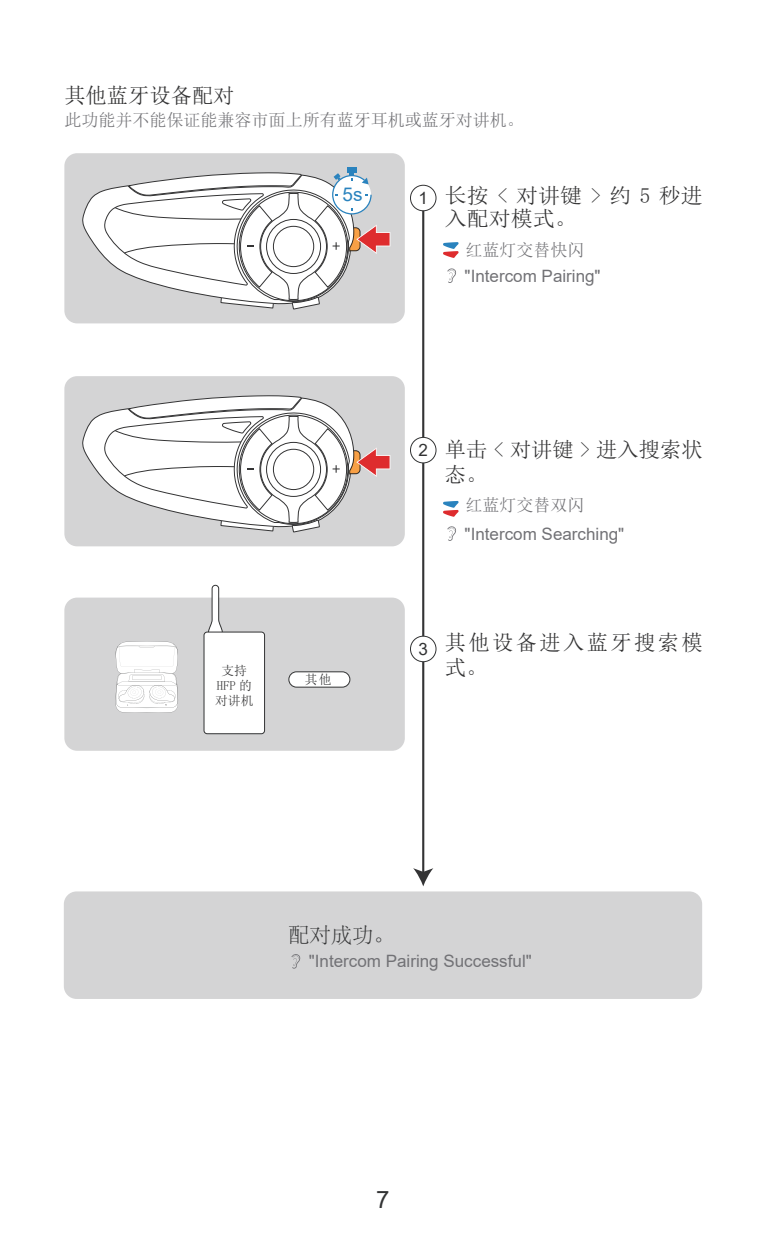
<style>
.page{position:relative;width:766px;height:1234px;background:#fff}
.page>*{position:absolute;margin:0;border:0;box-sizing:border-box;transform-origin:0 0}
.t1{font:24px "Arial";color:#323334}
.t2{font:21.3px/23.1px "Noto Sans Hans Regular G Bpc EUC H";color:#333334}
.t3{font:21.3px/25.5px "Noto Sans Hans Regular G Bpc EUC H";letter-spacing:.11em;color:#333334}
.t4{font:21.3px "Noto Sans Hans Bold G Bpc EUC H";color:#333334}
.t5{font:300 21.3px "Adobe Song Std";color:#323334}
.t6{font:18.9px "Arial";color:#2a83be}
.t7{font:17.1px "Arial";color:#727276}
.t8{font:17.1px "Noto Sans Hans Regular G Bpc EUC H";color:#727276}
.t9{font:17.1px "Arial";color:#323334}
.t10{font:17.1px "Arial";color:#333334}
.t11{font:12.9px/15.3px "Noto Sans Hans Regular G Bpc EUC H";color:#333334;text-align:center}
.t12{font:12.9px "Noto Sans Hans Light G Bpc EUC H";color:#323334}
</style>
<div class="page">
<hr style="left:422px;top:209px;width:2px;height:664px;background:#333334">
<svg style="left:413px;top:868px;width:20px;height:18px"></svg>
<svg style="left:447px;top:268px;width:9px;height:15px"></svg>
<svg style="left:443px;top:242px;width:15px;height:16px"></svg>
<div style="left:64px;top:153px;width:340px;height:170px;background:#d4d4d5;border-radius:13px"></div>
<div style="left:64px;top:376px;width:340px;height:170px;background:#d4d4d5;border-radius:13px"></div>
<svg style="left:82px;top:395px;width:308px;height:137px"></svg>
<div style="left:64px;top:597px;width:340px;height:153px;background:#d4d4d5;border-radius:13px"></div>
<div style="left:289px;top:671px;width:61px;height:16px;background:#fff;border-radius:8px"></div>
<div style="left:288px;top:671px;width:62px;height:16px;border:1px solid #323334;border-radius:8px"></div>
<svg style="left:115px;top:641px;width:63px;height:71px"></svg>
<svg style="left:208px;top:584px;width:15px;height:47px"></svg>
<div style="left:204px;top:632px;width:60px;height:101px;background:#fff;border-radius:3px"></div>
<div style="left:204px;top:631px;width:61px;height:103px;border:1px solid #323334;border-radius:3px"></div>
<div style="left:410px;top:437px;width:26px;height:26px;background:#fff;border-radius:50%"></div>
<div style="left:410px;top:437px;width:26px;height:26px;border:1px solid #323334;border-radius:50%"></div>
<div style="left:410px;top:636px;width:26px;height:25px;background:#fff;border-radius:50%"></div>
<div style="left:410px;top:635px;width:26px;height:27px;border:1px solid #323334;border-radius:50%"></div>
<div style="left:410px;top:185px;width:26px;height:26px;border:1px solid #333334;border-radius:50%"></div>
<div style="left:347px;top:167px;width:9px;height:5px;background:#2a83be"></div>
<svg style="left:82px;top:172px;width:308px;height:137px"></svg>
<svg style="left:447px;top:526px;width:9px;height:14px"></svg>
<svg style="left:443px;top:501px;width:15px;height:15px"></svg>
<div style="left:64px;top:891px;width:638px;height:107px;background:#d4d4d5;border-radius:13px"></div>
<svg style="left:291px;top:954px;width:9px;height:14px"></svg>
<p class="t4" style="left:64px;top:85px;width:172px">其他蓝牙设备配对</p>
<p class="t8" style="left:64px;top:111px;width:461px">此功能并不能保证能兼容市面上所有蓝牙耳机或蓝牙对讲机。</p>
<p class="t6" style="left:342px;top:181px;width:22px">5s</p>
<p class="t10" style="left:418px;top:186px;width:11px">1</p>
<p class="t2" style="left:445px;top:183px;width:259px">长按&lt;对讲键&gt;约5秒进入配对模式。</p>
<p class="t8" style="left:465px;top:241px;width:121px">红蓝灯交替快闪</p>
<p class="t7" style="left:464px;top:264px;width:137px">"Intercom Pairing"</p>
<p class="t11" style="left:215px;top:662px;width:40px">支持<br>HFP 的对讲机</p>
<p class="t12" style="left:304px;top:672px;width:28px">其他</p>
<p class="t9" style="left:418px;top:438px;width:11px">2</p>
<p class="t2" style="left:445px;top:436px;width:259px;line-height:25.5px">单击 &lt; 对讲键 &gt; 进入搜索状态。</p>
<p class="t8" style="left:465px;top:495px;width:121px">红蓝灯交替双闪</p>
<p class="t7" style="left:464px;top:522px;width:161px">"Intercom Searching"</p>
<p class="t9" style="left:418px;top:637px;width:11px">3</p>
<p class="t3" style="left:445px;top:629px;width:259px">其他设备进入蓝牙搜索模式。</p>
<p class="t5" style="left:288px;top:923px;width:108px">配对成功。</p>
<p class="t7" style="left:309px;top:949px;width:224px">"Intercom Pairing Successful"</p>
<h1 class="t1" style="left:376px;top:1183px;width:15px">7</h1>
</div>
